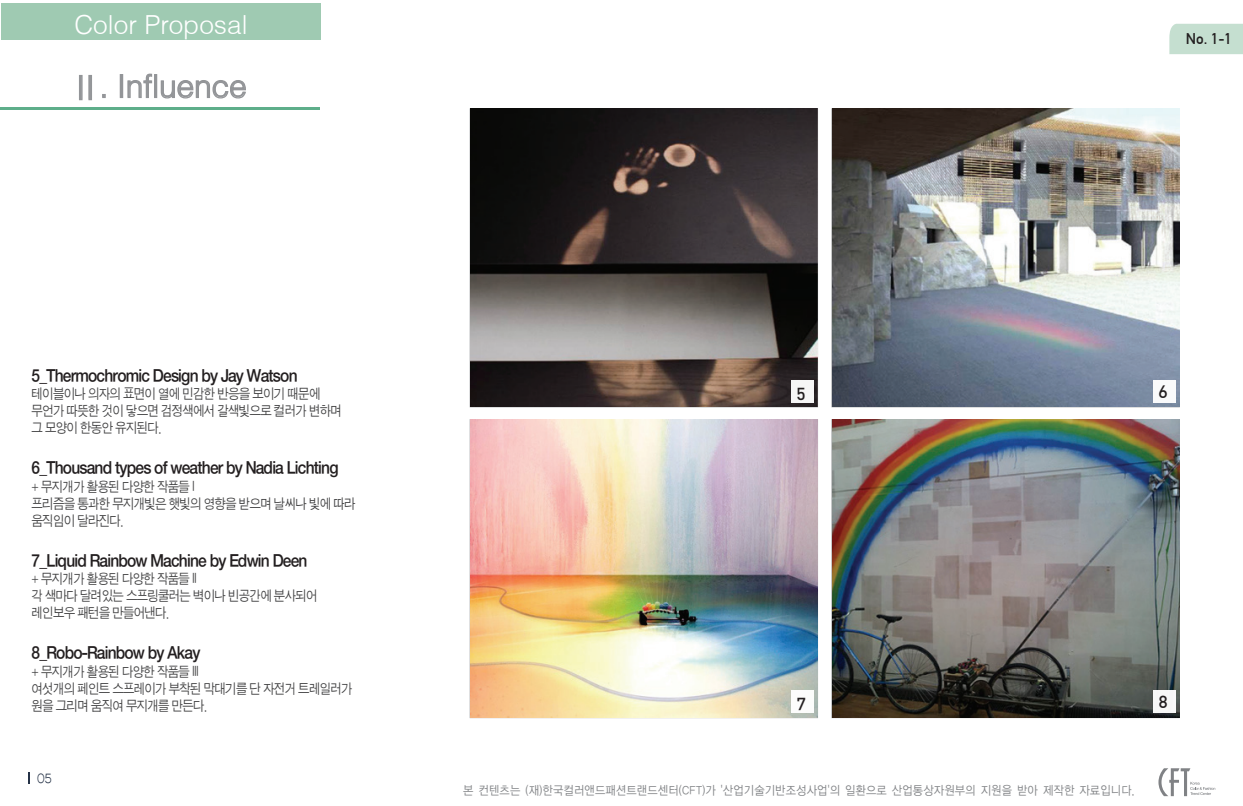
<style>
.page{position:relative;width:1243px;height:806px;background:#fff}
.page>*{position:absolute;margin:0;border:0;box-sizing:border-box;transform-origin:0 0}
.t1{font:300 31.5px "Helvetica";color:#939598}
.t2{font:300 26.25px "Helvetica";color:#fff}
.t3{font:17.5px "Sand Kg";letter-spacing:-.05em;color:#231f20;scale:.9 1}
.t4{font:17.5px "Microsoft Yi Baiti";color:#253247}
.t5{font:17.15px "DINCE Medium Alternate";color:#231f20}
.t6{font:15.22px "DIN Mittelschrift Alternate";color:#231f20}
.t7{font:14px/16.8px "Sand Jg";letter-spacing:-.05em;color:#3e3e3f;scale:.9 1}
.t8{font:12.25px "YDIYGO120 KS Cpc EUC H";letter-spacing:-.05em;color:#808285;scale:.9 1}
.s1{font-family:"Nanum Barun Gothic";font-weight:400}
</style>
<div class="page">
<div style="left:1px;top:3px;width:319px;height:37px;background:#9fcab2"></div>
<img style="left:470px;top:109px;width:347px;height:297px">
<img style="left:832px;top:419px;width:347px;height:298px">
<img style="left:470px;top:419px;width:347px;height:298px">
<img style="left:832px;top:109px;width:347px;height:297px">
<div style="left:1153px;top:379px;width:22px;height:23px;background:#8290a8"></div>
<div style="left:1153px;top:380px;width:22px;height:22px;background:#fff"></div>
<div style="left:791px;top:379px;width:22px;height:23px;background:#272123"></div>
<div style="left:791px;top:380px;width:22px;height:22px;background:#f6f6f6"></div>
<div style="left:791px;top:689px;width:22px;height:23px;background:#fff"></div>
<div style="left:1153px;top:689px;width:22px;height:23px;background:#f7f7f7"></div>
<div style="left:1169px;top:24px;width:74px;height:30px;background:#c5dfd0"></div>
<svg style="left:1158px;top:768px;width:57px;height:27px"></svg>
<hr style="left:0;top:107px;width:320px;height:2px;background:#5eae8a">
<div style="left:88px;top:75px;width:4px;height:25px;border:1px solid #939598"></div>
<div style="left:79px;top:75px;width:4px;height:25px;border:1px solid #939598"></div>
<svg style="left:102px;top:94px;width:4px;height:4px"></svg>
<div style="left:120px;top:74px;width:3px;height:24px;border:1px solid #939598"></div>
<svg style="left:127px;top:73px;width:26px;height:25px"></svg>
<div style="left:154px;top:74px;width:3px;height:24px;border:1px solid #939598"></div>
<svg style="left:160px;top:80px;width:86px;height:19px"></svg>
<h2 class="t2" style="left:74px;top:8px;width:175px">Color Proposal</h2>
<h1 class="t1" style="left:71px;top:66px;width:177px"><span class="s1">Ⅱ</span>. Influence</h1>
<p class="t3" style="left:32px;top:367px;width:297px">5_Thermochromic Design by Jay Watson</p>
<p class="t7" style="left:32px;top:386px;width:346px">테이블이나 의자의 표면이 열에 민감한 반응을 보이기 때문에 무언가 따뜻한 것이 닿으면 검정색에서 갈색빛으로 컬러가 변하며 그 모양이 한동안 유지된다.</p>
<p class="t3" style="left:32px;top:459px;width:343px">6_Thousand types of weather by Nadia Lichting</p>
<p class="t7" style="left:32px;top:478px;width:361px">+ 무지개가 활용된 다양한 작품들 I<br>프리즘을 통과한 무지개빛은 햇빛의 영향을 받으며 날씨나 빛에 따라 움직임이 달라진다.</p>
<p class="t3" style="left:32px;top:551px;width:308px">7_Liquid Rainbow Machine by Edwin Deen</p>
<p class="t7" style="left:32px;top:570px;width:319px">+ 무지개가 활용된 다양한 작품들 II<br>각 색마다 달려있는 스프링쿨러는 벽이나 빈공간에 분사되어 레인보우 패턴을 만들어낸다.</p>
<p class="t3" style="left:32px;top:644px;width:189px">8_Robo-Rainbow by Akay</p>
<p class="t7" style="left:32px;top:663px;width:358px">+ 무지개가 활용된 다양한 작품들 III<br>여섯개의 페인트 스프레이가 부착된 막대기를 단 자전거 트레일러가 원을 그리며 움직여 무지개를 만든다.</p>
<p class="t4" style="left:37px;top:768px;width:18px">05</p>
<p class="t6" style="left:1186px;top:29px;width:47px">No. 1-1</p>
<p class="t5" style="left:796px;top:380px;width:11px">5</p>
<p class="t5" style="left:1158px;top:380px;width:11px">6</p>
<p class="t5" style="left:800px;top:380px;width:9px">1</p>
<p class="t5" style="left:1163px;top:380px;width:11px">2</p>
<p class="t5" style="left:799px;top:687px;width:11px">3</p>
<p class="t5" style="left:1157px;top:688px;width:11px">4</p>
<p class="t5" style="left:796px;top:690px;width:11px">7</p>
<p class="t5" style="left:1158px;top:690px;width:11px">8</p>
<p class="t8" style="left:463px;top:783px;width:748px">본 컨텐츠는 (재)한국컬러앤드패션트랜드센터(CFT)가 '산업기술기반조성사업'의 일환으로 산업통상자원부의 지원을 받아 제작한 자료입니다.</p>
</div>
